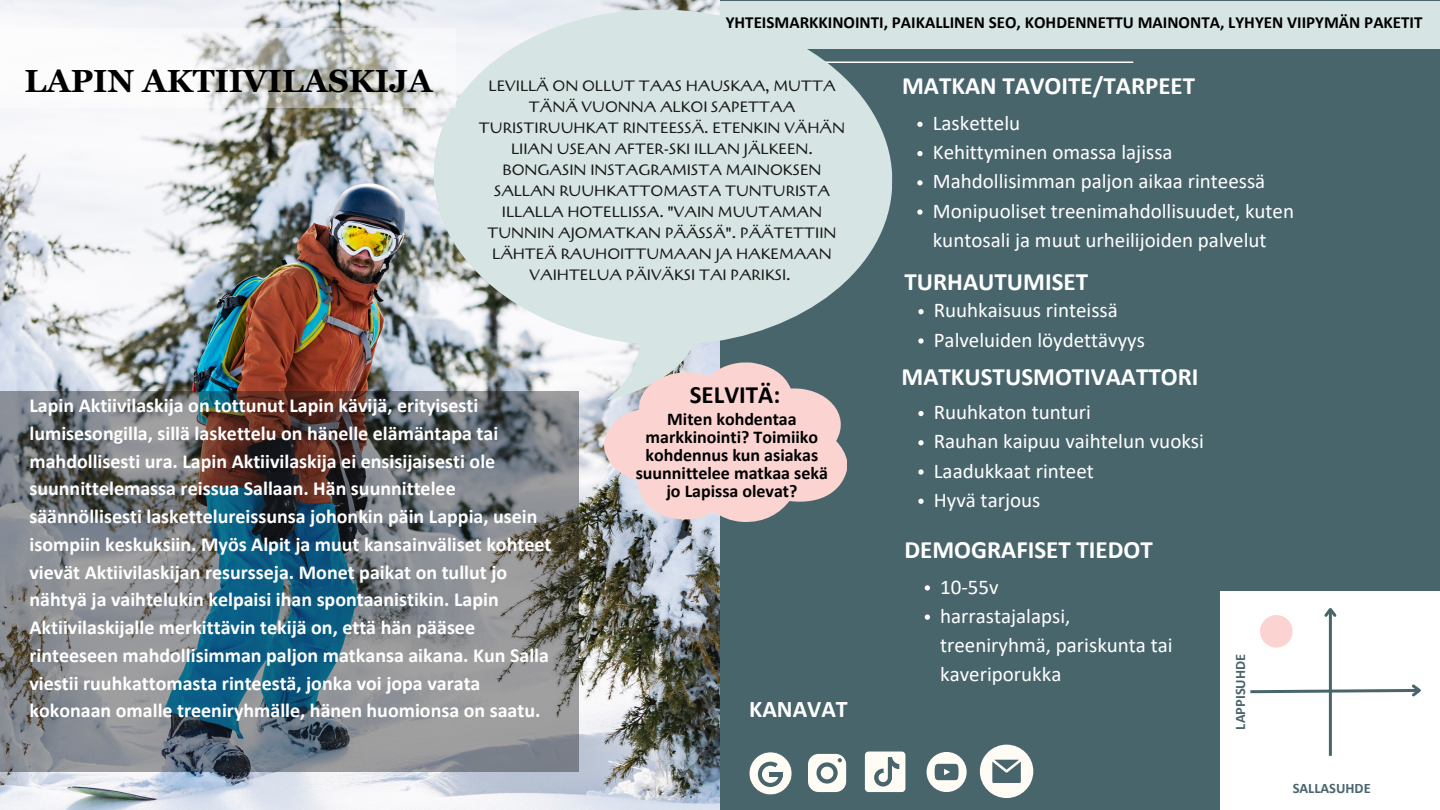
<style>
.page{position:relative;width:1440px;height:810px;background:#fff}
.page>*{position:absolute;margin:0;border:0;box-sizing:border-box;transform-origin:0 0}
.t1{font:700 32px "Georgia Pro";color:#000}
.t2{font:700 25px "Calibri";color:#fff}
.t3{font:700 25px "Calibri";color:#000}
.t4{font:700 24px "Calibri";color:#fff}
.t5{font:21px/29.2px "Calibri";color:#fff}
.t6{font:700 20px/27.8px "Calibri";color:#fff}
.t7{font:700 18px/18px "Calibri";color:#000;text-align:center}
.t8{font:700 17px "Calibri";color:#000}
.t9{font:15px/21px "Cagliostro";color:#191919;text-align:center}
.t10{font:700 14.4px "Calibri";color:#49656c}
</style>
<div class="page">
<div style="left:524px;top:0;width:916px;height:810px;background:#49656c"></div>
<div style="left:1221px;top:591px;width:219px;height:219px;background:#fff"></div>
<img style="left:0;top:0;width:720px;height:810px">
<svg style="left:1250px;top:682px;width:171px;height:17px"></svg>
<hr style="left:1329px;top:609px;width:3px;height:147px;background:#49656c">
<svg style="left:1324px;top:608px;width:13px;height:12px"></svg>
<svg style="left:918px;top:411px;width:6px;height:5px"></svg>
<svg style="left:918px;top:440px;width:6px;height:5px"></svg>
<svg style="left:918px;top:469px;width:6px;height:6px"></svg>
<svg style="left:918px;top:499px;width:6px;height:5px"></svg>
<div style="left:1260px;top:615px;width:33px;height:33px;background:#fbd4d1;border-radius:50%"></div>
<hr style="left:622px;top:62px;width:511px;height:1px;background:#fff">
<svg style="left:0;top:391px;width:579px;height:380px;background:#69737a"></svg>
<svg style="left:426px;top:2px;width:472px;height:408px;background:#c4d2d2"></svg>
<svg style="left:0;top:28px;width:456px;height:79px"></svg>
<svg style="left:917px;top:122px;width:6px;height:5px"></svg>
<svg style="left:917px;top:151px;width:6px;height:5px"></svg>
<svg style="left:917px;top:180px;width:6px;height:5px"></svg>
<svg style="left:917px;top:209px;width:6px;height:6px"></svg>
<svg style="left:918px;top:309px;width:6px;height:5px"></svg>
<svg style="left:918px;top:338px;width:6px;height:6px"></svg>
<div style="left:720px;top:2px;width:720px;height:47px;background:#d6e5e3"></div>
<svg style="left:808px;top:754px;width:38px;height:38px"></svg>
<svg style="left:749px;top:752px;width:43px;height:43px"></svg>
<hr style="left:770px;top:772px;width:13px;height:4px;background:#49656c">
<svg style="left:865px;top:752px;width:40px;height:40px;background:#dfe1de"></svg>
<svg style="left:927px;top:752px;width:39px;height:40px"></svg>
<svg style="left:604px;top:363px;width:243px;height:159px;background:#dfc6c5"></svg>
<svg style="left:925px;top:585px;width:5px;height:6px"></svg>
<svg style="left:925px;top:615px;width:5px;height:5px"></svg>
<svg style="left:980px;top:745px;width:53px;height:53px"></svg>
<p class="t1" style="left:25px;top:63px;width:409px">LAPIN AKTIIVILASKIJA</p>
<p class="t8" style="left:726px;top:15px;width:698px">YHTEISMARKKINOINTI, PAIKALLINEN SEO, KOHDENNETTU MAINONTA, LYHYEN VIIPYMÄN PAKETIT</p>
<p class="t9" style="left:479px;top:75px;width:368px">LEVILLÄ ON OLLUT TAAS HAUSKAA, MUTTA TÄNÄ VUONNA ALKOI SAPETTAA TURISTIRUUHKAT RINTEESSÄ. ETENKIN VÄHÄN LIIAN USEAN AFTER-SKI ILLAN JÄLKEEN.<br>BONGASIN INSTAGRAMISTA MAINOKSEN SALLAN RUUHKATTOMASTA TUNTURISTA ILLALLA HOTELLISSA. "VAIN MUUTAMAN TUNNIN AJOMATKAN PÄÄSSÄ". PÄÄTETTIIN LÄHTEÄ RAUHOITTUMAAN JA HAKEMAAN VAIHTELUA PÄIVÄKSI TAI PARIKSI.</p>
<p class="t2" style="left:902px;top:76px;width:295px">MATKAN TAVOITE/TARPEET</p>
<p class="t5" style="left:933px;top:110px;width:89px">Laskettelu</p>
<p class="t5" style="left:933px;top:139px;width:241px">Kehittyminen omassa lajissa</p>
<p class="t5" style="left:933px;top:169px;width:334px">Mahdollisimman paljon aikaa rinteessä</p>
<p class="t5" style="left:933px;top:198px;width:363px">Monipuoliset treenimahdollisuudet, kuten kuntosali ja muut urheilijoiden palvelut</p>
<p class="t2" style="left:904px;top:272px;width:185px">TURHAUTUMISET</p>
<p class="t5" style="left:934px;top:297px;width:186px">Ruuhkaisuus rinteissä</p>
<p class="t5" style="left:934px;top:327px;width:213px">Palveluiden löydettävyys</p>
<p class="t6" style="left:29px;top:393px;width:523px">Lapin Aktiivilaskija on tottunut Lapin kävijä, erityisesti lumisesongilla, sillä laskettelu on hänelle elämäntapa tai mahdollisesti ura. Lapin Aktiivilaskija ei ensisijaisesti ole suunnittelemassa reissua Sallaan. Hän suunnittelee säännöllisesti laskettelureissunsa johonkin päin Lappia, usein isompiin keskuksiin. Myös Alpit ja muut kansainväliset kohteet vievät Aktiivilaskijan resursseja. Monet paikat on tullut jo nähtyä ja vaihtelukin kelpaisi ihan spontaanistikin. Lapin Aktiivilaskijalle merkittävin tekijä on, että hän pääsee rinteeseen mahdollisimman paljon matkansa aikana. Kun Salla viestii ruuhkattomasta rinteestä, jonka voi jopa varata kokonaan omalle treeniryhmälle, hänen huomionsa on saatu.</p>
<p class="t3" style="left:690px;top:385px;width:92px">SELVITÄ:</p>
<p class="t7" style="left:636px;top:412px;width:194px">Miten kohdentaa markkinointi? Toimiiko kohdennus kun asiakas suunnittelee matkaa sekä jo Lapissa olevat?</p>
<p class="t4" style="left:749px;top:699px;width:100px">KANAVAT</p>
<p class="t2" style="left:901px;top:366px;width:298px">MATKUSTUSMOTIVAATTORI</p>
<p class="t5" style="left:934px;top:399px;width:159px">Ruuhkaton tunturi</p>
<p class="t5" style="left:934px;top:429px;width:272px">Rauhan kaipuu vaihtelun vuoksi</p>
<p class="t5" style="left:934px;top:458px;width:162px">Laadukkaat rinteet</p>
<p class="t5" style="left:934px;top:487px;width:108px">Hyvä tarjous</p>
<p class="t2" style="left:904px;top:539px;width:250px">DEMOGRAFISET TIEDOT</p>
<p class="t5" style="left:940px;top:574px;width:60px">10-55v</p>
<p class="t5" style="left:940px;top:603px;width:234px">harrastajalapsi, treeniryhmä, pariskunta tai kaveriporukka</p>
<p class="t10" style="left:1234px;top:730px;width:77px;rotate:-90deg">LAPPISUHDE</p>
<p class="t10" style="left:1293px;top:782px;width:79px">SALLASUHDE</p>
</div>
